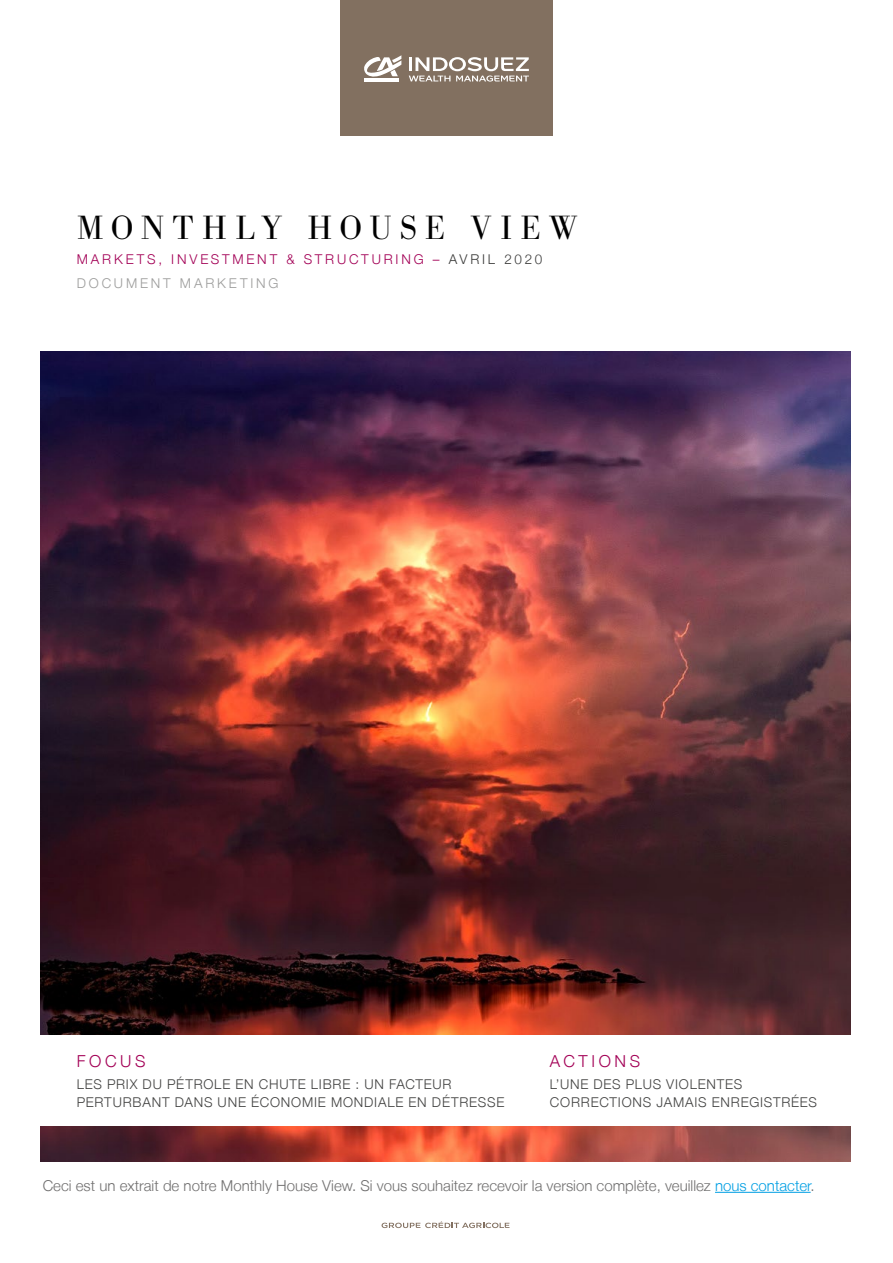
<style>
.page{position:relative;width:893px;height:1263px;background:#fff}
.page>*{position:absolute;margin:0;border:0;box-sizing:border-box;transform-origin:0 0}
.titre_publication{font:300 33px "Bodoni BE";letter-spacing:.23em;color:#000}
.titre_partie_couv{font:300 16.5px "Helvetica Neue LT";letter-spacing:.22em;color:#a30156}
.sources_graph{font:300 15px "Helvetica Neue LT";color:#706f6f}
.t1{font:300 13.5px/18px "Helvetica Neue LT";letter-spacing:.06em;color:#424241}
.t2{font:300 13.5px/24px "Helvetica Neue LT";letter-spacing:.21em;color:#a30156}
.s1{color:#3c3c3b}
.s2{color:#9d9d9c}
.s3{color:#009fe3}
</style>
<div class="page">
<div style="left:340px;top:0;width:213px;height:135px;background:#827060"></div>
<svg style="left:409px;top:57px;width:120px;height:25px"></svg>
<hr style="left:364px;top:78px;width:35px;height:3px;background:#fff">
<svg style="left:364px;top:55px;width:37px;height:22px"></svg>
<svg style="left:382px;top:1221px;width:127px;height:7px"></svg>
<img style="left:40px;top:351px;width:810px;height:810px">
<hr style="left:715px;top:1192px;width:96px;height:1px;background:#009fe3">
<div style="left:0;top:1035px;width:891px;height:90px;background:#fff"></div>
<p class="titre_publication" style="left:77px;top:209px;width:502px">MONTHLY HOUSE VIEW</p>
<p class="t2" style="left:77px;top:247px;width:467px">MARKETS, INVESTMENT &amp; STRUCTURING – <span class="s1">AVRIL 2020<br></span><span class="s2">DOCUMENT MARKETING</span></p>
<p class="titre_partie_couv" style="left:77px;top:1051px;width:70px">FOCUS</p>
<p class="t1" style="left:77px;top:1075px;width:429px">LES PRIX DU PÉTROLE EN CHUTE LIBRE : UN FACTEUR<br>PERTURBANT DANS UNE ÉCONOMIE MONDIALE EN DÉTRESSE</p>
<p class="titre_partie_couv" style="left:550px;top:1051px;width:92px">ACTIONS</p>
<p class="t1" style="left:550px;top:1075px;width:269px">L’UNE DES PLUS VIOLENTES<br>CORRECTIONS JAMAIS ENREGISTRÉES</p>
<p class="sources_graph" style="left:43px;top:1176px;width:773px">Ceci est un extrait de notre Monthly House View. Si vous souhaitez recevoir la version complète, veuillez <span class="s3">nous contacter</span>.</p>
</div>
